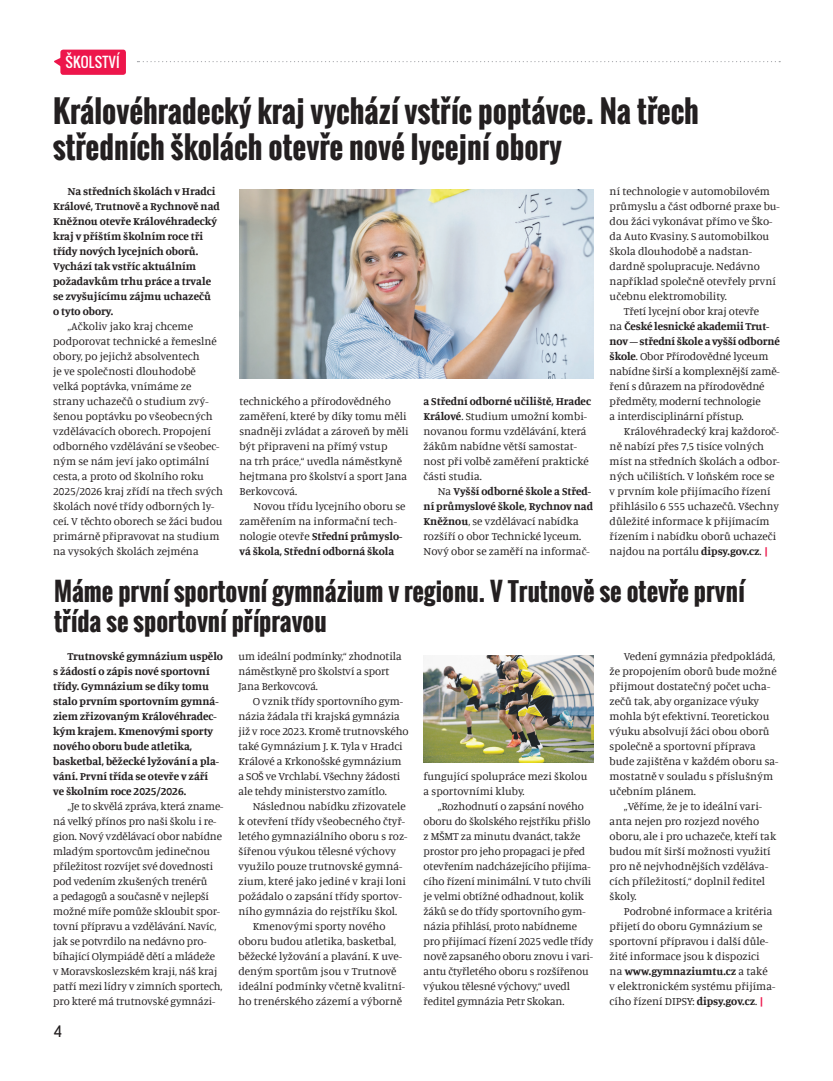
<style>
.page{position:relative;width:833px;height:1081px;background:#fff}
.page>*{position:absolute;margin:0;border:0;box-sizing:border-box;transform-origin:0 0}
.t1{font:700 30px/36px "Oswald";color:#231f20}
.t2{font:700 25px/30px "Oswald";color:#231f20}
.t3{font:15px "Kelson Sans";color:#231f20}
.t4{font:13.75px "Oswald";color:#fff}
.t5{font:11.25px/15px "Manuale";color:#231f20}
.t6{font:700 11.25px/15px "Manuale";color:#231f20}
.s1{font-weight:400}
.s2{font-weight:700}
.s3{font-weight:700;color:#ed164b}
</style>
<div class="page">
<svg style="left:137px;top:61px;width:643px;height:1px"></svg>
<svg style="left:54px;top:58px;width:6px;height:8px"></svg>
<div style="left:60px;top:50px;width:66px;height:25px;background:#ed164b;border-radius:3px"></div>
<img style="left:239px;top:190px;width:355px;height:189px">
<img style="left:423px;top:656px;width:171px;height:106px">
<p class="t4" style="left:66px;top:52px;width:56px">ŠKOLSTV Í</p>
<h1 class="t1" style="left:53px;top:94px;width:647px">Královéhradecký kraj vychází vstříc poptávce. Na třech středních školách otevře nové lycejní obory</h1>
<p class="t6" style="left:53px;top:183px;width:168px;text-indent:14px">Na středních školách v Hradci<br>Králové, Trutnově a Rychnově nad<br>Kněžnou otevře Královéhradecký kraj v příštím školním roce tři třídy nových lycejních oborů.<br>Vychází tak vstříc aktuálním požadavkům trhu práce a trvale se zvyšujícímu zájmu uchazečů o tyto obory.</p>
<p class="t5" style="left:53px;top:318px;width:171px;text-indent:14px">„Ačkoliv jako kraj chceme podporovat technické a řemeslné obory, po jejichž absolventech<br>je ve společnosti dlouhodobě velká poptávka, vnímáme ze strany uchazečů o studium zvý&shy;šenou poptávku po všeobecných vzdělávacích oborech. Propojení odborného vzdělávání se všeobec&shy;ným se nám jeví jako optimální cesta, a proto od školního roku<br>2025/2026 kraj zřídí na třech svých školách nové třídy odborných ly&shy;ceí. V těchto oborech se žáci budou primárně připravovat na studium na vysokých školách zejména</p>
<p class="t5" style="left:609px;top:183px;width:162px">ní technologie v automobilovém</p>
<p class="t5" style="left:609px;top:198px;width:172px">průmyslu a část odborné praxe bu-</p>
<p class="t5" style="left:609px;top:213px;width:164px">dou žáci vykonávat přímo ve Ško-</p>
<p class="t5" style="left:609px;top:228px;width:161px">da Auto Kvasiny. S automobilkou</p>
<p class="t5" style="left:609px;top:243px;width:144px">škola dlouhodobě a nadstan-</p>
<p class="t5" style="left:609px;top:258px;width:152px">dardně spolupracuje. Nedávno</p>
<p class="t5" style="left:609px;top:273px;width:168px">například společně otevřely první</p>
<p class="t5" style="left:609px;top:288px;width:119px">učebnu elektromobility.</p>
<p class="t5" style="left:624px;top:303px;width:137px">Třetí lycejní obor kraj otevře</p>
<p class="t6" style="left:609px;top:318px;width:161px"><span class="s1">na</span> České lesnické akademii Trut-</p>
<p class="t6" style="left:609px;top:333px;width:172px">nov – střední škole a vyšší odborné</p>
<p class="t5" style="left:609px;top:348px;width:160px"><span class="s2">škole</span>. Obor Přírodovědné lyceum</p>
<p class="t5" style="left:609px;top:363px;width:172px">nabídne širší a komplexnější zamě-</p>
<p class="t5" style="left:609px;top:378px;width:156px">ření s důrazem na přírodovědné</p>
<p class="t5" style="left:609px;top:393px;width:153px">předměty, moderní technologie</p>
<p class="t5" style="left:609px;top:408px;width:135px">a interdisciplinární přístup.</p>
<p class="t5" style="left:624px;top:423px;width:157px">Královéhradecký kraj každoroč-</p>
<p class="t5" style="left:609px;top:438px;width:156px">ně nabízí přes 7,5 tisíce volných</p>
<p class="t5" style="left:609px;top:453px;width:171px">míst na středních školách a odbor-</p>
<p class="t5" style="left:609px;top:468px;width:166px">ných učilištích. V loňském roce se</p>
<p class="t5" style="left:609px;top:483px;width:162px">v prvním kole přijímacího řízení</p>
<p class="t5" style="left:609px;top:498px;width:171px">přihlásilo 6 555 uchazečů. Všechny</p>
<p class="t5" style="left:609px;top:513px;width:161px">důležité informace k přijímacím</p>
<p class="t5" style="left:609px;top:528px;width:168px">řízením i nabídku oborů uchazeči</p>
<p class="t5" style="left:609px;top:543px;width:160px">najdou na portálu <span class="s2">dipsy.gov.cz</span>. <span class="s3">|</span></p>
<h2 class="t2" style="left:54px;top:577px;width:692px">Máme první sportovní gymnázium v regionu. V Trutnově se otevře první třída se sportovní přípravou</h2>
<p class="t6" style="left:53px;top:648px;width:171px;text-indent:14px">Trutnovské gymnázium uspělo s žádostí o zápis nové sportovní třídy. Gymnázium se díky tomu stalo prvním sportovním gymná&shy;ziem zřizovaným Královéhradec&shy;kým krajem. Kmenovými sporty nového oboru bude atletika, basketbal, běžecké lyžování a pla&shy;vání. První třída se otevře v září<br>ve školním roce 2025/2026.</p>
<p class="t5" style="left:53px;top:798px;width:172px;text-indent:14px">„Je to skvělá zpráva, která zname&shy;ná velký přínos pro naši školu i re&shy;gion. Nový vzdělávací obor nabídne mladým sportovcům jedinečnou příležitost rozvíjet své dovednosti pod vedením zkušených trenérů<br>a pedagogů a současně v nejlepší možné míře pomůže skloubit spor&shy;tovní přípravu a vzdělávání. Navíc, jak se potvrdilo na nedávno pro&shy;bíhající Olympiádě dětí a mládeže v Moravskoslezském kraji, náš kraj patří mezi lídry v zimních sportech, pro které má trutnovské gymnázi-</p>
<p class="t5" style="left:423px;top:393px;width:169px"><span class="s2">a Střední odborné učiliště, Hradec<br>Králové</span>. Studium umožní kombi&shy;novanou formu vzdělávání, která žákům nabídne větší samostat&shy;nost při volbě zaměření praktické části studia.</p>
<p class="t5" style="left:423px;top:483px;width:171px;text-indent:14px">Na <span class="s2">Vyšší odborné škole a Střed&shy;ní průmyslové škole, Rychnov nad<br>Kněžnou</span>, se vzdělávací nabídka rozšíří o obor Technické lyceum.<br>Nový obor se zaměří na informač-</p>
<p class="t5" style="left:239px;top:393px;width:171px">technického a přírodovědného zaměření, které by díky tomu měli snadněji zvládat a zároveň by měli být připraveni na přímý vstup<br>na trh práce,“ uvedla náměstkyně hejtmana pro školství a sport Jana<br>Berkovcová.</p>
<p class="t5" style="left:239px;top:498px;width:168px;text-indent:14px">Novou třídu lycejního oboru se zaměřením na informační tech&shy;nologie otevře <span class="s2">Střední průmyslo&shy;vá škola, Střední odborná škola</span></p>
<p class="t5" style="left:238px;top:648px;width:165px">um ideální podmínky,“ zhodnotila náměstkyně pro školství a sport<br>Jana Berkovcová.</p>
<p class="t5" style="left:238px;top:693px;width:172px;text-indent:14px">O vznik třídy sportovního gym&shy;názia žádala tři krajská gymnázia již v roce 2023. Kromě trutnovského také Gymnázium J. K. Tyla v Hradci Králové a Krkonošské gymnázium a SOŠ ve Vrchlabí. Všechny žádosti ale tehdy ministerstvo zamítlo.</p>
<p class="t5" style="left:253px;top:798px;width:155px">Následnou nabídku zřizovatele</p>
<p class="t5" style="left:238px;top:813px;width:168px">k otevření třídy všeobecného čtyř-</p>
<p class="t5" style="left:238px;top:828px;width:170px">letého gymnaziálního oboru s roz-</p>
<p class="t5" style="left:238px;top:843px;width:159px">šířenou výukou tělesné výchovy</p>
<p class="t5" style="left:238px;top:858px;width:165px">využilo pouze trutnovské gymná-</p>
<p class="t5" style="left:238px;top:873px;width:169px">zium, které jako jediné v kraji loni</p>
<p class="t5" style="left:238px;top:888px;width:165px">požádalo o zapsání třídy sportov-</p>
<p class="t5" style="left:238px;top:903px;width:160px">ního gymnázia do rejstříku škol.</p>
<p class="t5" style="left:253px;top:918px;width:134px">Kmenovými sporty nového</p>
<p class="t5" style="left:238px;top:933px;width:159px">oboru budou atletika, basketbal,</p>
<p class="t5" style="left:238px;top:948px;width:165px">běžecké lyžování a plavání. K uve-</p>
<p class="t5" style="left:238px;top:963px;width:160px">deným sportům jsou v Trutnově</p>
<p class="t5" style="left:238px;top:978px;width:168px">ideální podmínky včetně kvalitní-</p>
<p class="t5" style="left:238px;top:993px;width:165px">ho trenérského zázemí a výborně</p>
<p class="t5" style="left:609px;top:648px;width:170px;text-indent:14px">Vedení gymnázia předpokládá, že propojením oborů bude možné přijmout dostatečný počet ucha&shy;zečů tak, aby organizace výuky mohla být efektivní. Teoretickou výuku absolvují žáci obou oborů společně a sportovní příprava bude zajištěna v každém oboru sa&shy;mostatně v souladu s příslušným učebním plánem.</p>
<p class="t5" style="left:609px;top:798px;width:168px;text-indent:14px">„Věříme, že je to ideální vari&shy;anta nejen pro rozjezd nového oboru, ale i pro uchazeče, kteří tak budou mít širší možnosti využití pro ně nejvhodnějších vzděláva&shy;cích příležitostí,“ doplnil ředitel školy.</p>
<p class="t5" style="left:609px;top:903px;width:167px;text-indent:14px">Podrobné informace a kritéria přijetí do oboru Gymnázium se sportovní přípravou i další důle&shy;žité informace jsou k dispozici<br>na <span class="s2">www.gymnaziumtu.cz</span> a také v elektronickém systému přijíma&shy;cího řízení DIPSY: <span class="s2">dipsy.gov.cz</span>. <span class="s3">|</span></p>
<p class="t5" style="left:423px;top:768px;width:165px">fungující spolupráce mezi školou a sportovními kluby.</p>
<p class="t5" style="left:423px;top:798px;width:171px;text-indent:14px">„Rozhodnutí o zapsání nového oboru do školského rejstříku přišlo z MŠMT za minutu dvanáct, takže prostor pro jeho propagaci je před otevřením nadcházejícího přijíma&shy;cího řízení minimální. V tuto chvíli je velmi obtížné odhadnout, kolik žáků se do třídy sportovního gym&shy;názia přihlásí, proto nabídneme pro přijímací řízení 2025 vedle třídy nově zapsaného oboru znovu i vari&shy;antu čtyřletého oboru s rozšířenou výukou tělesné výchovy,“ uvedl ředitel gymnázia Petr Skokan.</p>
<h3 class="t3" style="left:54px;top:1022px;width:10px">4</h3>
</div>
